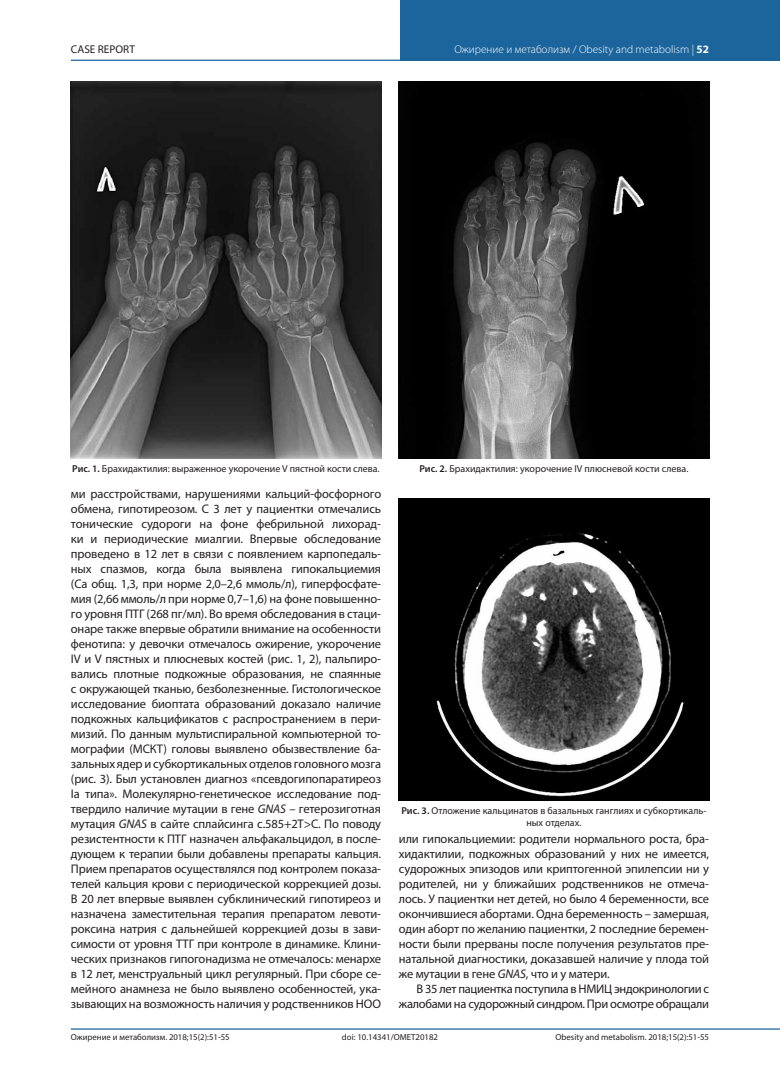
<style>
.page{position:relative;width:780px;height:1081px;background:#fff}
.page>*{position:absolute;margin:0;border:0;box-sizing:border-box;transform-origin:0 0}
.t1{font:12.5px/15px "Myriad Pro";letter-spacing:-.015em;color:#231f20;text-align:justify}
.t2{font:300 11.25px "Myriad Pro";color:#fff}
.t3{font:11.25px "Myriad Pro";color:#231f20}
.t4{font:10px/12px "Myriad Pro";color:#231f20;text-align:center}
.t5{font:8.75px "Myriad Pro";color:#231f20}
.s1{font-weight:700}
.s2{font-weight:600}
.s3{font-style:italic}
</style>
<div class="page">
<hr style="left:71px;top:60px;width:709px;height:1px;background:#1c649c">
<hr style="left:71px;top:1028px;width:709px;height:1px;background:#1c649c">
<div style="left:400px;top:0;width:380px;height:60px;background:#1c649c"></div>
<img style="left:71px;top:81px;width:310px;height:377px">
<img style="left:399px;top:81px;width:310px;height:377px">
<img style="left:399px;top:499px;width:310px;height:302px">
<p class="t3" style="left:71px;top:45px;width:65px">CASE REPORT</p>
<p class="t2" style="left:454px;top:45px;width:256px">Ожирение и метаболизм / Obesity and metabolism | <span class="s1">52</span></p>
<p class="t4" style="left:72px;top:463px;width:309px"><span class="s2">Рис. 1.</span> Брахидактилия: выраженное укорочение V пястной кости слева.</p>
<p class="t4" style="left:419px;top:463px;width:270px"><span class="s2">Рис. 2.</span> Брахидактилия: укорочение IV плюсневой кости слева.</p>
<p class="t1" style="left:71px;top:487px;width:312px">ми расстройствами, нарушениями кальций-фосфорного обмена, гипотиреозом. С 3 лет у пациентки отмечались тонические судороги на фоне фебрильной лихорад&shy;ки и периодические миалгии. Впервые обследование проведено в 12 лет в связи с появлением карпопедаль&shy;ных спазмов, когда была выявлена гипокальциемия (Са общ. 1,3, при норме 2,0–2,6 ммоль/л), гиперфосфате&shy;мия (2,66 ммоль/л при норме 0,7–1,6) на фоне повышенно&shy;го уровня ПТГ (268 пг/мл). Во время обследования в стаци&shy;онаре также впервые обратили внимание на особенности фенотипа: у девочки отмечалось ожирение, укорочение IV и V пястных и плюсневых костей (рис. 1, 2), пальпиро&shy;вались плотные подкожные образования, не спаянные с окружающей тканью, безболезненные. Гистологическое исследование биоптата образований доказало наличие подкожных кальцификатов с распространением в пери&shy;мизий. По данным мультиспиральной компьютерной то&shy;мографии (МСКТ) головы выявлено обызвествление ба&shy;зальных ядер и субкортикальных отделов головного мозга (рис. 3). Был установлен диагноз «псевдогипопаратиреоз Iа типа». Молекулярно-генетическое исследование под&shy;твердило наличие мутации в гене <span class="s3">GNAS</span> – гетерозиготная мутация <span class="s3">GNAS</span> в сайте сплайсинга с.585+2Т&gt;С. По поводу резистентности к ПТГ назначен альфакальцидол, в после&shy;дующем к терапии были добавлены препараты кальция.<br>Прием препаратов осуществлялся под контролем показа&shy;телей кальция крови с периодической коррекцией дозы.<br>В 20 лет впервые выявлен субклинический гипотиреоз и назначена заместительная терапия препаратом левоти&shy;роксина натрия с дальнейшей коррекцией дозы в зави&shy;симости от уровня ТТГ при контроле в динамике. Клини&shy;ческих признаков гипогонадизма не отмечалось: менархе в 12 лет, менструальный цикл регулярный. При сборе се&shy;мейного анамнеза не было выявлено особенностей, ука&shy;зывающих на возможность наличия у родственников НОО</p>
<p class="t4" style="left:401px;top:806px;width:306px"><span class="s2">Рис. 3.</span> Отложение кальцинатов в базальных ганглиях и субкортикаль&shy;ных отделах.</p>
<p class="t1" style="left:399px;top:832px;width:312px">или гипокальциемии: родители нормального роста, бра&shy;хидактилии, подкожных образований у них не имеется, судорожных эпизодов или криптогенной эпилепсии ни у родителей, ни у ближайших родственников не отмеча&shy;лось. У пациентки нет детей, но было 4 беременности, все окончившиеся абортами. Одна беременность – замершая, один аборт по желанию пациентки, 2 последние беремен&shy;ности были прерваны после получения результатов пре&shy;натальной диагностики, доказавшей наличие у плода той же мутации в гене <span class="s3">GNAS</span>, что и у матери.</p>
<p class="t1" style="left:399px;top:982px;width:312px;text-align:right">В 35 лет пациентка поступила в НМИЦ эндокринологии с жалобами на судорожный синдром. При осмотре обращали</p>
<p class="t5" style="left:71px;top:1033px;width:160px">Ожирение и метаболизм. 2018;15(2):51-55</p>
<p class="t5" style="left:342px;top:1033px;width:97px">doi: 10.14341/OMET20182</p>
<p class="t5" style="left:555px;top:1033px;width:155px">Obesity and metabolism. 2018;15(2):51-55</p>
</div>
